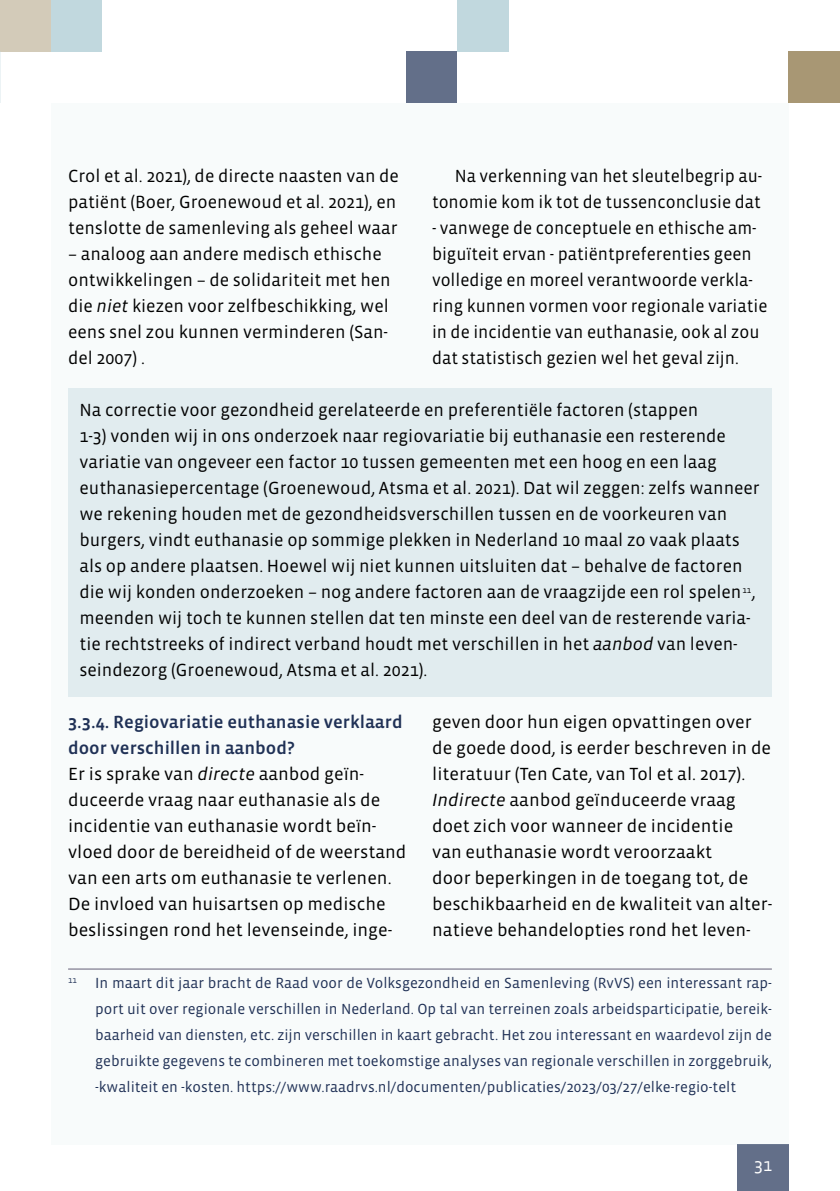
<style>
.page{position:relative;width:840px;height:1191px;background:#fff}
.page>*{position:absolute;margin:0;border:0;box-sizing:border-box;transform-origin:0 0}
.t1{font:18px/26px "Vista Sans OTCE";color:#000}
.t2{font:18px "Vista Sans OTCE";color:#fff}
.t3{font:15px/26px "Vista Sans OTCE";color:#203156;text-align:justify}
.t4{font:8.8px "Vista Sans OTCE";color:#000}
.s1{font-style:italic}
.s2{font-size:18px}
.s3{font-weight:500;color:#203156}
</style>
<div class="page">
<div style="left:457px;top:0;width:51px;height:51px;background:#c1d8de"></div>
<div style="left:788px;top:52px;width:51px;height:51px;background:#a89774"></div>
<div style="left:406px;top:52px;width:51px;height:51px;background:#636f89"></div>
<div style="left:737px;top:1144px;width:51px;height:47px;background:#636f89"></div>
<div style="left:1px;top:0;width:51px;height:51px;background:#d3cbb9"></div>
<div style="left:52px;top:0;width:50px;height:51px;background:#c1d8de"></div>
<hr style="left:0;top:52px;width:1px;height:51px;background:#c1d8de">
<div style="left:51px;top:103px;width:737px;height:1041px;background:#f8fbfb"></div>
<div style="left:68px;top:388px;width:703px;height:308px;background:#e1ecef"></div>
<hr style="left:68px;top:968px;width:703px;height:1px;background:#645e77">
<p class="t1" style="left:68px;top:162px;width:332px">Crol et al. 2021), de directe naasten van de patiënt (Boer, Groenewoud et al. 2021), en tenslotte de samenleving als geheel waar</p>
<p class="t1" style="left:68px;top:240px;width:324px">– analoog aan andere medisch ethische ontwikkelingen – de solidariteit met hen die <span class="s1">niet</span> kiezen voor zelfbeschikking, wel eens snel zou kunnen verminderen (San&shy;del 2007) .</p>
<p class="t1" style="left:432px;top:162px;width:331px;text-align:right">Na verkenning van het sleutelbegrip au&shy;tonomie kom ik tot de tussenconclusie dat</p>
<p class="t1" style="left:432px;top:214px;width:337px">- vanwege de conceptuele en ethische am&shy;biguïteit ervan - patiëntpreferenties geen volledige en moreel verantwoorde verkla&shy;ring kunnen vormen voor regionale variatie in de incidentie van euthanasie, ook al zou dat statistisch gezien wel het geval zijn.</p>
<p class="t1" style="left:79px;top:396px;width:681px">Na correctie voor gezondheid gerelateerde en preferentiële factoren (stappen<br>1-3) vonden wij in ons onderzoek naar regiovariatie bij euthanasie een resterende variatie van ongeveer een factor 10 tussen gemeenten met een hoog en een laag euthanasiepercentage (Groenewoud, Atsma et al. 2021). Dat wil zeggen: zelfs wanneer we rekening houden met de gezondheidsverschillen tussen en de voorkeuren van burgers, vindt euthanasie op sommige plekken in Nederland 10 maal zo vaak plaats als op andere plaatsen. Hoewel wij niet kunnen uitsluiten dat – behalve de factoren die wij konden onderzoeken – nog andere factoren aan de vraagzijde een rol spelen<sup>9 </sup>meenden wij toch te kunnen stellen dat ten minste een deel van de resterende varia&shy;tie rechtstreeks of indirect verband houdt met verschillen in het <span class="s1">aanbod</span> van leven&shy;seindezorg (Groenewoud, Atsma et al. 2021).</p>
<p class="t4" style="left:742px;top:585px;width:15px">11<span class="s2">,</span></p>
<p class="t1" style="left:68px;top:708px;width:340px"><span class="s3">3.3.4. Regiovariatie euthanasie verklaard door verschillen in aanbod?<br></span>Er is sprake van <span class="s1">directe</span> aanbod geïn&shy;duceerde vraag naar euthanasie als de incidentie van euthanasie wordt beïn&shy;vloed door de bereidheid of de weerstand van een arts om euthanasie te verlenen.<br>De invloed van huisartsen op medische beslissingen rond het levenseinde, inge-</p>
<p class="t1" style="left:432px;top:708px;width:341px">geven door hun eigen opvattingen over de goede dood, is eerder beschreven in de literatuur (Ten Cate, van Tol et al. 2017).<br><span class="s1">Indirecte</span> aanbod geïnduceerde vraag doet zich voor wanneer de incidentie<br>van euthanasie wordt veroorzaakt<br>door beperkingen in de toegang tot, de beschikbaarheid en de kwaliteit van alter&shy;natieve behandelopties rond het leven-</p>
<p class="t3" style="left:95px;top:969px;width:678px;text-indent:-27px"><sup>11</sup> In maart dit jaar bracht de Raad voor de Volksgezondheid en Samenleving (RvVS) een interessant rap&shy;port uit over regionale verschillen in Nederland. Op tal van terreinen zoals arbeidsparticipatie, bereik&shy;baarheid van diensten, etc. zijn verschillen in kaart gebracht. Het zou interessant en waardevol zijn de gebruikte gegevens te combineren met toekomstige analyses van regionale verschillen in zorggebruik, -kwaliteit en -kosten. https://www.raadrvs.nl/documenten/publicaties/2023/03/27/elke-regio-telt</p>
<p class="t2" style="left:753px;top:1154px;width:19px">31</p>
</div>
